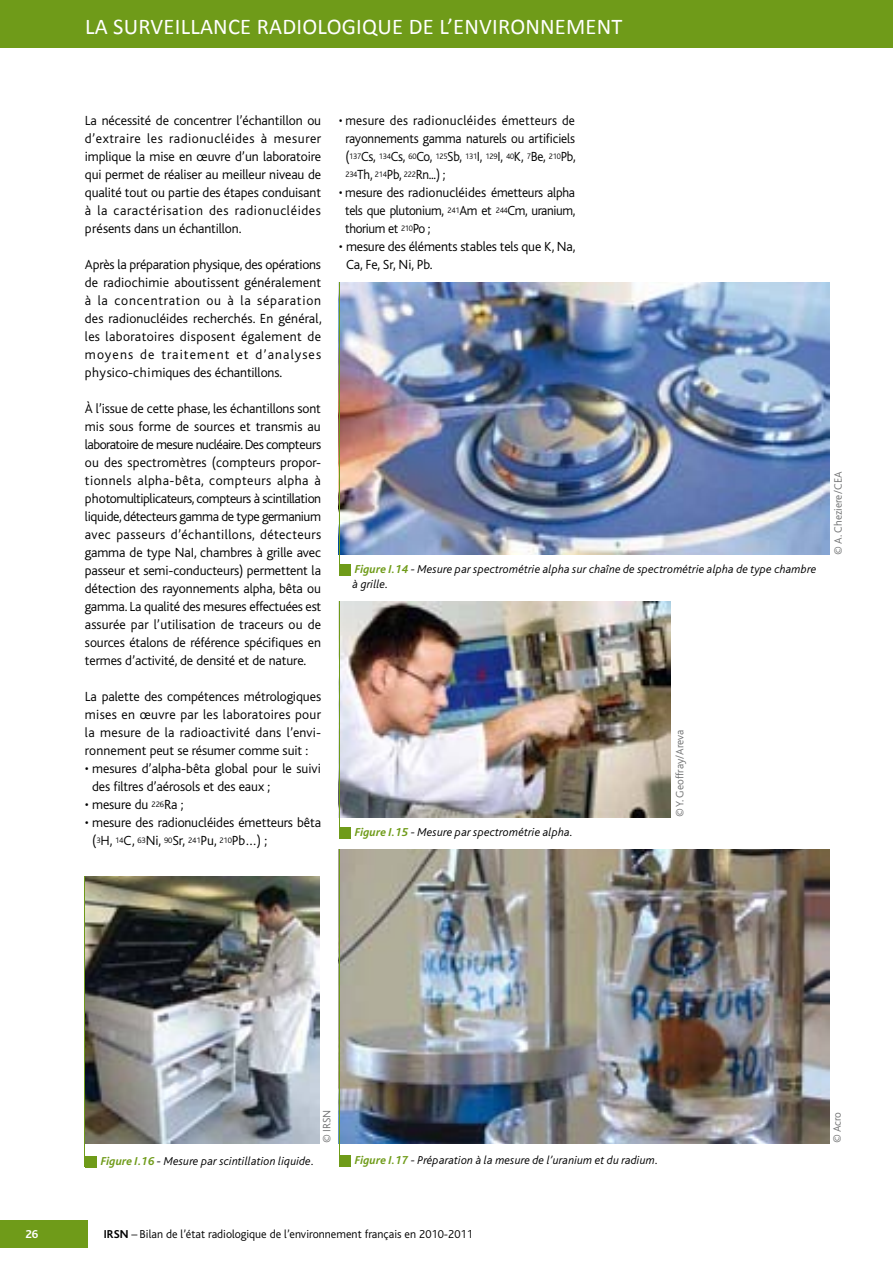
<style>
.page{position:relative;width:893px;height:1263px;background:#fff}
.page>*{position:absolute;margin:0;border:0;box-sizing:border-box;transform-origin:0 0}
.t1{font:22.5px "Calibri";letter-spacing:.01em;color:#fff}
.t2{font:300 13.8px/18px "Bliss";letter-spacing:-.01em;color:#000;text-align:justify}
.t3{font:300 13.8px/18px "Bliss";letter-spacing:-.01em;color:#000;text-align:justify;scale:.96 1}
.t4{font:italic 300 12px/14.4px "Bliss";letter-spacing:.01em;color:#000}
.t5{font:300 12px "Bliss";color:#000}
.t6{font:700 12px "Bliss";color:#fff}
.t7{font:300 11.25px "Bliss";color:#707172}
.s1{font-weight:700;color:#6f9b19}
.s2{font-weight:700}
</style>
<div class="page">
<div style="left:0;top:0;width:893px;height:48px;background:#6f9b19"></div>
<div style="left:0;top:1220px;width:87px;height:28px;background:#6f9b19"></div>
<img style="left:85px;top:876px;width:234px;height:267px">
<img style="left:340px;top:283px;width:489px;height:272px">
<img style="left:340px;top:849px;width:489px;height:294px">
<img style="left:340px;top:601px;width:331px;height:216px">
<div style="left:85px;top:1156px;width:12px;height:11px;background:#6f9b19"></div>
<div style="left:339px;top:564px;width:11px;height:12px;background:#6f9b19"></div>
<div style="left:339px;top:827px;width:11px;height:11px;background:#6f9b19"></div>
<div style="left:339px;top:1155px;width:11px;height:12px;background:#6f9b19"></div>
<hr style="left:339px;top:283px;width:1px;height:292px;background:#6f9b19">
<hr style="left:339px;top:601px;width:1px;height:238px;background:#6f9b19">
<hr style="left:339px;top:849px;width:1px;height:318px;background:#6f9b19">
<hr style="left:84px;top:876px;width:1px;height:291px;background:#6f9b19">
<h1 class="t1" style="left:85px;top:12px;width:539px">LA SURVEILLANCE RADIOLOGIQUE DE L’ENVIRONNEMENT</h1>
<p class="t2" style="left:85px;top:112px;width:238px">La nécessité de concentrer l’échantillon ou d’extraire les radionucléides à mesurer implique la mise en œuvre d’un laboratoire qui permet de réaliser au meilleur niveau de qualité tout ou partie des étapes conduisant à la caractérisation des radionucléides présents dans un échantillon.</p>
<p class="t2" style="left:85px;top:256px;width:238px">Après la préparation physique, des opérations de radiochimie aboutissent généralement à la concentration ou à la séparation des radionucléides recherchés. En général, les laboratoires disposent également de moyens de traitement et d’analyses physico-chimiques des échantillons.</p>
<p class="t2" style="left:85px;top:400px;width:238px">À l’issue de cette phase, les échantillons sont mis sous forme de sources et transmis au laboratoire de mesure nucléaire. Des compteurs ou des spectromètres (compteurs propor&shy;tionnels alpha-bêta, compteurs alpha à photomultiplicateurs, compteurs à scintillation liquide, détecteurs gamma de type germanium avec passeurs d’échantillons, détecteurs gamma de type NaI, chambres à grille avec passeur et semi-conducteurs) permettent la détection des rayonnements alpha, bêta ou gamma. La qualité des mesures effectuées est assurée par l’utilisation de traceurs ou de sources étalons de référence spécifiques en termes d’activité, de densité et de nature.</p>
<p class="t2" style="left:85px;top:688px;width:238px">La palette des compétences métrologiques mises en œuvre par les laboratoires pour la mesure de la radioactivité dans l’envi&shy;ronnement peut se résumer comme suit :</p>
<p class="t2" style="left:92px;top:760px;width:230px;text-indent:-7px">• mesures d’alpha-bêta global pour le suivi des filtres d’aérosols et des eaux ;</p>
<p class="t2" style="left:85px;top:796px;width:100px">• mesure du <sup>226</sup>Ra ;</p>
<p class="t2" style="left:92px;top:814px;width:230px;text-indent:-7px">• mesure des radionucléides émetteurs bêta (<sup>3</sup>H, <sup>14</sup>C, <sup>63</sup>Ni, <sup>90</sup>Sr, <sup>241</sup>Pu, <sup>210</sup>Pb…) ;</p>
<p class="t3" style="left:345px;top:112px;width:241px;text-indent:-7px">• mesure des radionucléides émetteurs de rayonnements gamma naturels ou artificiels (<sup>137</sup>Cs, <sup>134</sup>Cs, <sup>60</sup>Co, <sup>125</sup>Sb, <sup>131</sup>I, <sup>129</sup>I, <sup>40</sup>K, <sup>7</sup>Be, <sup>210</sup>Pb, <sup>234</sup>Th, <sup>214</sup>Pb, <sup>222</sup>Rn...) ;</p>
<p class="t2" style="left:345px;top:184px;width:232px;text-indent:-7px">• mesure des radionucléides émetteurs alpha tels que plutonium, <sup>241</sup>Am et <sup>244</sup>Cm, uranium, thorium et <sup>210</sup>Po ;</p>
<p class="t2" style="left:346px;top:238px;width:231px;text-indent:-7px">• mesure des éléments stables tels que K, Na,<br>Ca, Fe, Sr, Ni, Pb.</p>
<p class="t4" style="left:353px;top:562px;width:465px"><span class="s1">Figure I.14</span> - Mesure par spectrométrie alpha sur chaîne de spectrométrie alpha de type chambre à grille.</p>
<p class="t4" style="left:355px;top:825px;width:220px"><span class="s1">Figure I.15</span> - Mesure par spectrométrie alpha.</p>
<p class="t7" style="left:674px;top:817px;width:89px;rotate:-90deg">© Y. Geoffray/Areva</p>
<p class="t7" style="left:832px;top:555px;width:85px;rotate:-90deg">© A. Cheziere/CEA</p>
<p class="t4" style="left:101px;top:1154px;width:215px"><span class="s1">Figure I.16</span> - Mesure par scintillation liquide.</p>
<p class="t7" style="left:321px;top:1143px;width:35px;rotate:-90deg">© IRSN</p>
<p class="t4" style="left:355px;top:1153px;width:305px"><span class="s1">Figure I.17</span> - Préparation à la mesure de l’uranium et du radium.</p>
<p class="t6" style="left:25px;top:1228px;width:15px">26</p>
<p class="t5" style="left:104px;top:1228px;width:371px"><span class="s2">IRSN</span> – Bilan de l’état radiologique de l’environnement français en 2010-2011</p>
<p class="t7" style="left:831px;top:1143px;width:33px;rotate:-90deg">© Acro</p>
</div>
